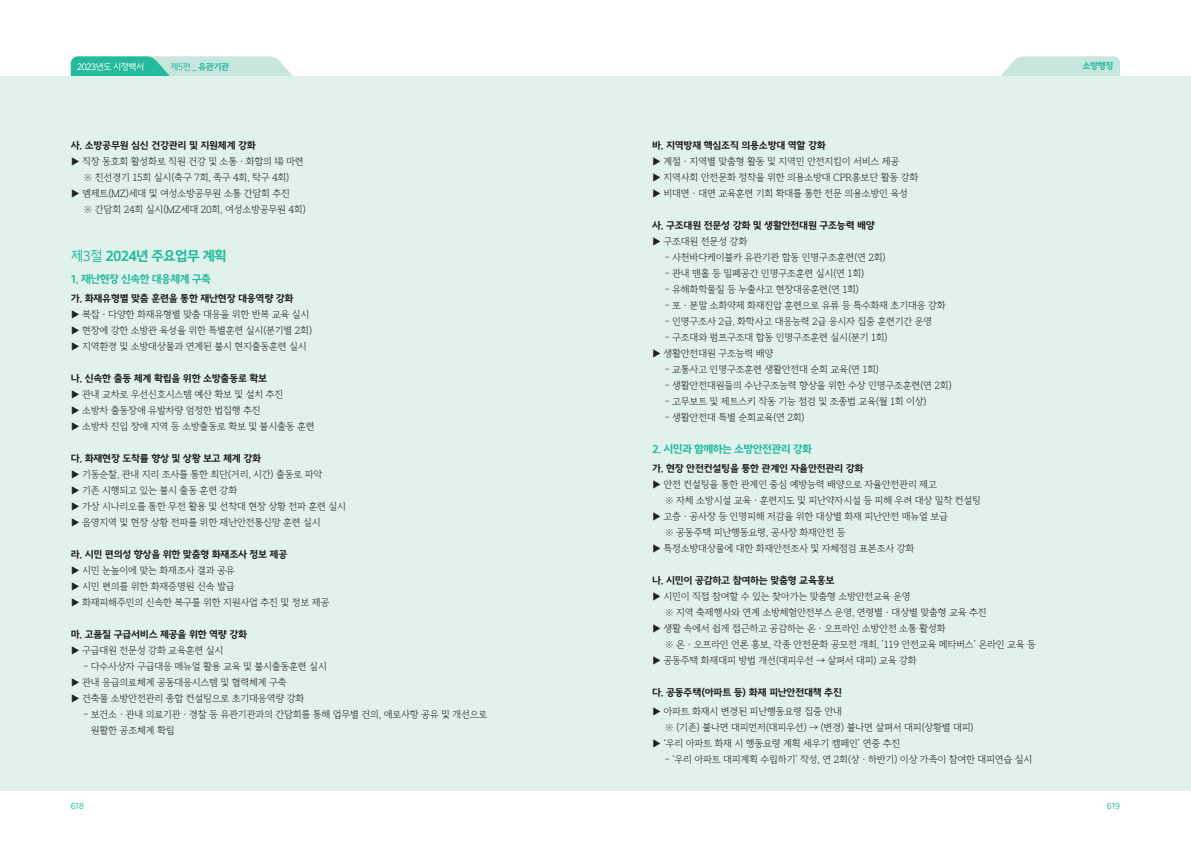
<style>
.page{position:relative;width:1191px;height:842px;background:#fff}
.page>*{position:absolute;margin:0;border:0;box-sizing:border-box;transform-origin:0 0}
.t1{font:700 14px "Kimjungchul Gothic";letter-spacing:-.05em;color:#24bb9d}
.t2{font:700 11px "Kimjungchul Gothic";letter-spacing:-.05em;color:#24bb9d}
.t3{font:300 10px/16px "Kimjungchul Myungjo";letter-spacing:-.03em;color:#231f20}
.t4{font:700 10px "Kimjungchul Gothic";letter-spacing:-.025em;color:#231f20}
.t5{font:9px "Kimjungchul Gothic";letter-spacing:-.05em;color:#fff}
.t6{font:9px "Kimjungchul Gothic";color:#24bb9d}
.t7{font:700 9px "Kimjungchul Gothic";color:#24bb9d}
.t8{font:8.5px "Kimjungchul Gothic";letter-spacing:-.05em;color:#24bb9d}
.s1{font-weight:700}
.s2{font-family:"YDVY Mj O32";font-weight:400}
.s3{font-weight:400}
</style>
<div class="page">
<svg style="left:995px;top:56px;width:125px;height:21px;background:#cfe9e2"></svg>
<svg style="left:71px;top:56px;width:227px;height:21px;background:#90d8c8"></svg>
<div style="left:0;top:77px;width:1191px;height:714px;background:#e1f2ed"></div>
<p class="t5" style="left:77px;top:61px;width:69px">2023년도 시정백서</p>
<p class="t6" style="left:170px;top:61px;width:60px">제5편 _ <span class="s1">유관기관</span></p>
<p class="t4" style="left:71px;top:140px;width:186px">사. 소방공무원 심신 건강관리 및 지원체계 강화</p>
<p class="t3" style="left:71px;top:154px;width:234px">▶ 직장 동호회 활성화로 직원 건강 및 소통ㆍ화합의 <span class="s2">場</span> 마련</p>
<p class="t3" style="left:84px;top:170px;width:207px">※ 친선경기 15회 실시(축구 7회, 족구 4회, 탁구 4회)</p>
<p class="t3" style="left:71px;top:186px;width:221px">▶ 엠제트(MZ)세대 및 여성소방공무원 소통 간담회 추진</p>
<p class="t3" style="left:84px;top:202px;width:224px">※ 간담회 24회 실시(MZ세대 20회, 여성소방공무원 4회)</p>
<h1 class="t1" style="left:71px;top:248px;width:157px"><span class="s3">제3절</span> 2024년 주요업무 계획</h1>
<p class="t2" style="left:71px;top:273px;width:142px">1. 재난현장 신속한 대응체계 구축</p>
<p class="t4" style="left:71px;top:292px;width:224px">가. 화재유형별 맞춤 훈련을 통한 재난현장 대응역량 강화</p>
<p class="t3" style="left:71px;top:307px;width:243px">▶ 복잡ㆍ다양한 화재유형별 맞춤 대응을 위한 반복 교육 실시 ▶ 현장에 강한 소방관 육성을 위한 특별훈련 실시(분기별 2회) ▶ 지역환경 및 소방대상물과 연계된 불시 현지출동훈련 실시</p>
<p class="t4" style="left:71px;top:372px;width:198px">나. 신속한 출동 체계 확립을 위한 소방출동로 확보</p>
<p class="t3" style="left:71px;top:387px;width:245px">▶ 관내 교차로 우선신호시스템 예산 확보 및 설치 추진<br>▶ 소방차 출동장애 유발차량 엄정한 법집행 추진<br>▶ 소방차 진입 장애 지역 등 소방출동로 확보 및 불시출동 훈련</p>
<p class="t4" style="left:71px;top:452px;width:192px">다. 화재현장 도착률 향상 및 상황 보고 체계 강화</p>
<p class="t3" style="left:71px;top:467px;width:277px">▶ 기동순찰, 관내 지리 조사를 통한 최단(거리, 시간) 출동로 파악<br>▶ 기존 시행되고 있는 불시 출동 훈련 강화<br>▶ 가상 시나리오를 통한 무전 활용 및 선착대 현장 상황 전파 훈련 실시 ▶ 음영지역 및 현장 상황 전파를 위한 재난안전통신망 훈련 실시</p>
<p class="t4" style="left:71px;top:548px;width:218px">라. 시민 편의성 향상을 위한 맞춤형 화재조사 정보 제공</p>
<p class="t3" style="left:71px;top:563px;width:260px">▶ 시민 눈높이에 맞는 화재조사 결과 공유<br>▶ 시민 편의를 위한 화재증명원 신속 발급<br>▶ 화재피해주민의 신속한 복구를 위한 지원사업 추진 및 정보 제공</p>
<p class="t4" style="left:71px;top:628px;width:178px">마. 고품질 구급서비스 제공을 위한 역량 강화</p>
<p class="t3" style="left:71px;top:643px;width:154px">▶ 구급대원 전문성 강화 교육훈련 실시</p>
<p class="t3" style="left:71px;top:659px;width:258px;text-indent:13px">- 다수사상자 구급대응 매뉴얼 활용 교육 및 불시출동훈련 실시 ▶ 관내 응급의료체계 공동대응시스템 및 협력체계 구축<br>▶ 건축물 소방안전관리 종합 컨설팅으로 초기대응역량 강화</p>
<p class="t3" style="left:91px;top:707px;width:398px;text-indent:-7px">- 보건소ㆍ관내 의료기관ㆍ경찰 등 유관기관과의 간담회를 통해 업무별 건의, 애로사항 공유 및 개선으로 원활한 공조체계 확립</p>
<p class="t4" style="left:652px;top:140px;width:175px">바. 지역방재 핵심조직 의용소방대 역할 강화</p>
<p class="t3" style="left:652px;top:154px;width:268px">▶ 계절ㆍ지역별 맞춤형 활동 및 지역민 안전지킴이 서비스 제공<br>▶ 지역사회 안전문화 정착을 위한 의용소방대 CPR홍보단 활동 강화 ▶ 비대면ㆍ대면 교육훈련 기회 확대를 통한 전문 의용소방인 육성</p>
<p class="t4" style="left:652px;top:220px;width:224px">사. 구조대원 전문성 강화 및 생활안전대원 구조능력 배양</p>
<p class="t3" style="left:652px;top:234px;width:97px">▶ 구조대원 전문성 강화</p>
<p class="t3" style="left:665px;top:250px;width:222px">- 사천바다케이블카 유관기관 합동 인명구조훈련(연 2회)</p>
<p class="t3" style="left:665px;top:266px;width:201px">- 관내 맨홀 등 밀폐공간 인명구조훈련 실시(연 1회)</p>
<p class="t3" style="left:665px;top:282px;width:196px">- 유해화학물질 등 누출사고 현장대응훈련(연 1회)</p>
<p class="t3" style="left:665px;top:298px;width:282px">- 포ㆍ분말 소화약제 화재진압 훈련으로 유류 등 특수화재 초기대응 강화</p>
<p class="t3" style="left:665px;top:314px;width:269px">- 인명구조사 2급, 화학사고 대응능력 2급 응시자 집중 훈련기간 운영</p>
<p class="t3" style="left:652px;top:330px;width:237px;text-indent:13px">- 구조대와 펌프구조대 합동 인명구조훈련 실시(분기 1회) ▶ 생활안전대원 구조능력 배양</p>
<p class="t3" style="left:665px;top:362px;width:216px">- 교통사고 인명구조훈련 생활안전대 순회 교육(연 1회)</p>
<p class="t3" style="left:665px;top:378px;width:288px">- 생활안전대원들의 수난구조능력 향상을 위한 수상 인명구조훈련(연 2회)</p>
<p class="t3" style="left:665px;top:394px;width:263px">- 고무보트 및 제트스키 작동 기능 점검 및 조종법 교육(월 1회 이상)</p>
<p class="t3" style="left:665px;top:410px;width:141px">- 생활안전대 특별 순회교육(연 2회)</p>
<p class="t2" style="left:652px;top:443px;width:161px">2. 시민과 함께하는 소방안전관리 강화</p>
<p class="t4" style="left:652px;top:463px;width:213px">가. 현장 안전컨설팅을 퉁한 관계인 자율안전관리 강화</p>
<p class="t3" style="left:652px;top:477px;width:286px">▶ 안전 컨설팅을 통한 관계인 중심 예방능력 배양으로 자율안전관리 제고</p>
<p class="t3" style="left:665px;top:493px;width:317px">※ 자체 소방시설 교육ㆍ훈련지도 및 피난약자시설 등 피해 우려 대상 밀착 컨설팅</p>
<p class="t3" style="left:652px;top:509px;width:297px">▶ 고층ㆍ공사장 등 인명피해 저감을 위한 대상별 화재 피난안전 매뉴얼 보급</p>
<p class="t3" style="left:665px;top:525px;width:182px">※ 공동주택 피난행동요령, 공사장 화재안전 등</p>
<p class="t3" style="left:652px;top:541px;width:264px">▶ 특정소방대상물에 대한 화재안전조사 및 자체점검 표본조사 강화</p>
<p class="t4" style="left:652px;top:575px;width:184px">나. 시민이 공감하고 참여하는 맞춤형 교육홍보</p>
<p class="t3" style="left:652px;top:589px;width:260px">▶ 시민이 직접 참여할 수 있는 찾아가는 맞춤형 소방안전교육 운영</p>
<p class="t3" style="left:665px;top:605px;width:323px">※ 지역 축제행사와 연계 소방체험안전부스 운영, 연령별ㆍ대상별 맞춤형 교육 추진</p>
<p class="t3" style="left:652px;top:621px;width:295px">▶ 생활 속에서 쉽게 접근하고 공감하는 온ㆍ오프라인 소방안전 소통 활성화</p>
<p class="t3" style="left:665px;top:637px;width:373px">※ 온ㆍ오프라인 언론 홍보, 각종 안전문화 공모전 개최, ’119 안전교육 메타버스’ 온라인 교육 등</p>
<p class="t3" style="left:652px;top:653px;width:266px">▶ 공동주택 화재대피 방법 개선(대피우선 → 살펴서 대피) 교육 강화</p>
<p class="t4" style="left:652px;top:687px;width:191px">다. 공동주택(아파트 등) 화재 피난안전대책 추진</p>
<p class="t3" style="left:652px;top:704px;width:191px">▶ 아파트 화재시 변경된 피난행동요령 집중 안내</p>
<p class="t3" style="left:665px;top:720px;width:310px">※ (기존) 불나면 대피먼저(대피우선) → (변경) 불나면 살펴서 대피(상황별 대피)</p>
<p class="t3" style="left:652px;top:736px;width:250px">▶ ‘우리 아파트 화재 시 행동요령 계획 세우기 캠페인’ 연중 추진</p>
<p class="t3" style="left:665px;top:752px;width:369px">- ‘우리 아파트 대피계획 수립하기’ 작성, 연 2회(상ㆍ하반기) 이상 가족이 참여한 대피연습 실시</p>
<p class="t7" style="left:1082px;top:60px;width:33px">소방행정</p>
<p class="t8" style="left:71px;top:801px;width:15px">618</p>
<p class="t8" style="left:1107px;top:801px;width:15px">619</p>
</div>
